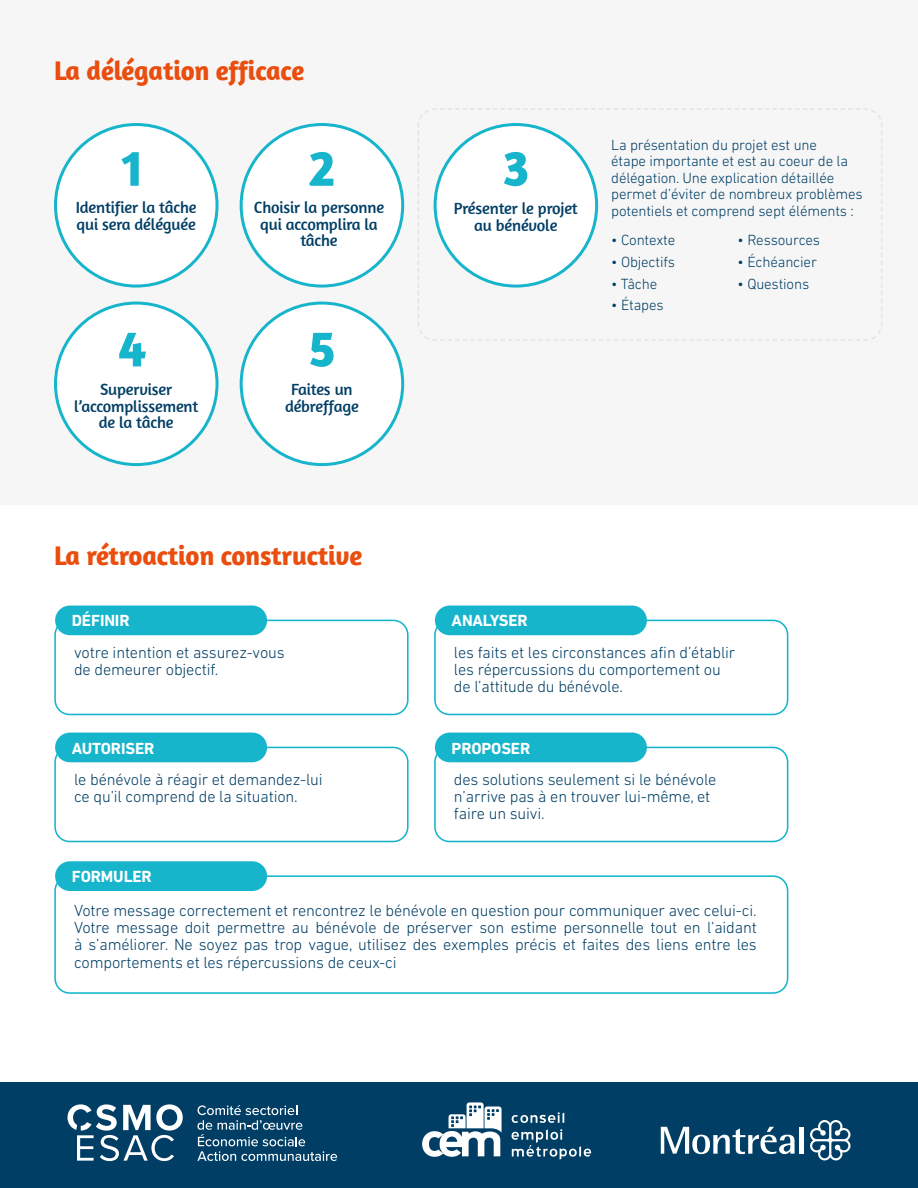
<style>
.page{position:relative;width:918px;height:1188px;background:#fff}
.page>*{position:absolute;margin:0;border:0;box-sizing:border-box;transform-origin:0 0}
.t1{font:700 52.5px "Amaranth";color:#16b5cc}
.t2{font:700 27px "Amaranth";letter-spacing:-.01em;color:#e94e0f}
.t3{font:16.5px/16.5px "Amaranth";letter-spacing:-.01em;color:#003e65;text-align:center}
.t4{font:300 16.35px/17.1px "DIN Next LT Pro";letter-spacing:-.01em;color:#003e65}
.t5{font:700 16.35px "DIN Next LT Pro";letter-spacing:-.01em;color:#fff}
.t6{font:300 15px/16.5px "DIN Next LT Pro";letter-spacing:-.01em;color:#003e65}
</style>
<div class="page">
<div style="left:0;top:1082px;width:918px;height:106px;background:#003e65"></div>
<svg style="left:197px;top:1105px;width:140px;height:56px"></svg>
<svg style="left:68px;top:1104px;width:115px;height:57px"></svg>
<svg style="left:661px;top:1127px;width:134px;height:27px"></svg>
<hr style="left:799px;top:1127px;width:4px;height:27px;background:#fff">
<svg style="left:810px;top:1120px;width:41px;height:40px"></svg>
<svg style="left:512px;top:1112px;width:52px;height:11px"></svg>
<svg style="left:512px;top:1129px;width:79px;height:31px"></svg>
<svg style="left:422px;top:1102px;width:80px;height:55px"></svg>
<div style="left:0;top:0;width:918px;height:504px;background:#f6f6f6"></div>
<div style="left:54px;top:620px;width:355px;height:95px;border:2px solid #16b5cc;border-radius:15px"></div>
<div style="left:54px;top:747px;width:355px;height:95px;border:2px solid #16b5cc;border-radius:15px"></div>
<div style="left:54px;top:875px;width:734px;height:119px;border:2px solid #16b5cc;border-radius:15px"></div>
<div style="left:434px;top:620px;width:354px;height:95px;border:2px solid #16b5cc;border-radius:15px"></div>
<div style="left:434px;top:747px;width:354px;height:95px;border:2px solid #16b5cc;border-radius:15px"></div>
<svg style="left:418px;top:108px;width:464px;height:233px"></svg>
<div style="left:55px;top:125px;width:162px;height:161px;background:#fff;border-radius:50%"></div>
<div style="left:54px;top:123px;width:165px;height:165px;border:3px solid #16b5cc;border-radius:50%"></div>
<div style="left:55px;top:303px;width:162px;height:162px;background:#fff;border-radius:50%"></div>
<div style="left:54px;top:302px;width:165px;height:164px;border:3px solid #16b5cc;border-radius:50%"></div>
<div style="left:435px;top:125px;width:162px;height:161px;background:#fff;border-radius:50%"></div>
<div style="left:434px;top:123px;width:164px;height:165px;border:3px solid #16b5cc;border-radius:50%"></div>
<div style="left:241px;top:125px;width:162px;height:161px;background:#fff;border-radius:50%"></div>
<div style="left:240px;top:123px;width:164px;height:165px;border:3px solid #16b5cc;border-radius:50%"></div>
<div style="left:241px;top:303px;width:162px;height:162px;background:#fff;border-radius:50%"></div>
<div style="left:240px;top:302px;width:164px;height:164px;border:3px solid #16b5cc;border-radius:50%"></div>
<div style="left:55px;top:606px;width:212px;height:29px;background:#16b5cc;border-radius:15px"></div>
<div style="left:55px;top:733px;width:212px;height:29px;background:#16b5cc;border-radius:15px"></div>
<div style="left:55px;top:861px;width:212px;height:30px;background:#16b5cc;border-radius:15px"></div>
<div style="left:435px;top:606px;width:212px;height:29px;background:#16b5cc;border-radius:15px"></div>
<div style="left:435px;top:733px;width:212px;height:29px;background:#16b5cc;border-radius:15px"></div>
<h2 class="t2" style="left:54px;top:54px;width:252px">La délégation efficace</h2>
<h1 class="t1" style="left:121px;top:135px;width:24px">1</h1>
<h1 class="t1" style="left:309px;top:135px;width:28px">2</h1>
<p class="t3" style="left:76px;top:199px;width:122px;text-align:left">Identifier la tâche qui sera déléguée</p>
<p class="t3" style="left:254px;top:199px;width:132px">Choisir la personne qui accomplira la tâche</p>
<h1 class="t1" style="left:119px;top:315px;width:29px">4</h1>
<h1 class="t1" style="left:308px;top:315px;width:29px">5</h1>
<p class="t3" style="left:74px;top:381px;width:126px">Superviser l’accomplissement de la tâche</p>
<p class="t3" style="left:285px;top:381px;width:75px">Faites un débreffage</p>
<h2 class="t2" style="left:54px;top:538px;width:310px">La rétroaction constructive</h2>
<p class="t5" style="left:72px;top:611px;width:59px">DÉFINIR</p>
<p class="t4" style="left:74px;top:644px;width:212px">votre intention et assurez-vous de demeurer objectif.</p>
<p class="t5" style="left:72px;top:738px;width:84px">AUTORISER</p>
<p class="t4" style="left:74px;top:771px;width:250px">le bénévole à réagir et demandez-lui ce qu’il comprend de la situation.</p>
<p class="t5" style="left:72px;top:867px;width:82px">FORMULER</p>
<h1 class="t1" style="left:502px;top:135px;width:28px">3</h1>
<p class="t3" style="left:454px;top:200px;width:125px">Présenter le projet au bénévole</p>
<p class="t6" style="left:611px;top:136px;width:253px">La présentation du projet est une<br>étape importante et est au coeur de la délégation. Une explication détaillée permet d’éviter de nombreux problèmes potentiels et comprend sept éléments :</p>
<p class="t6" style="left:738px;top:231px;width:84px">• Ressources</p>
<p class="t6" style="left:738px;top:253px;width:81px">• Échéancier</p>
<p class="t6" style="left:738px;top:275px;width:73px">• Questions</p>
<p class="t6" style="left:611px;top:231px;width:66px">• Contexte</p>
<p class="t6" style="left:611px;top:253px;width:65px">• Objectifs</p>
<p class="t6" style="left:611px;top:275px;width:48px">• Tâche</p>
<p class="t6" style="left:611px;top:297px;width:54px">• Étapes</p>
<p class="t5" style="left:452px;top:611px;width:78px">ANALYSER</p>
<p class="t4" style="left:454px;top:644px;width:283px">les faits et les circonstances afin d’établir les répercussions du comportement ou de l’attitude du bénévole.</p>
<p class="t5" style="left:452px;top:738px;width:80px">PROPOSER</p>
<p class="t4" style="left:454px;top:771px;width:264px">des solutions seulement si le bénévole n’arrive pas à en trouver lui-même, et faire un suivi.</p>
<p class="t4" style="left:74px;top:902px;width:684px;text-align:justify">Votre message correctement et rencontrez le bénévole en question pour communiquer avec celui-ci.<br>Votre message doit permettre au bénévole de préserver son estime personnelle tout en l’aidant à s’améliorer. Ne soyez pas trop vague, utilisez des exemples précis et faites des liens entre les comportements et les répercussions de ceux-ci</p>
</div>
